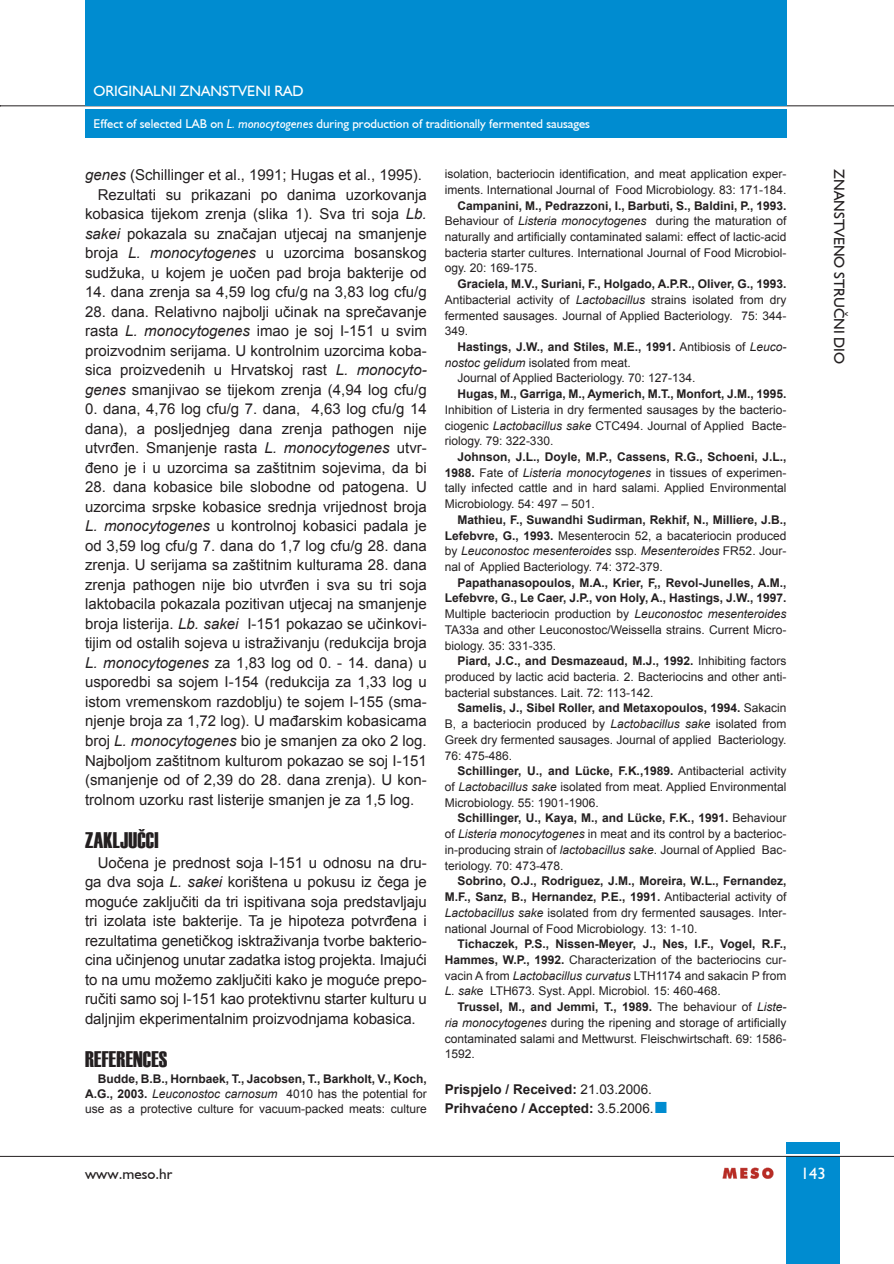
<style>
.page{position:relative;width:894px;height:1264px;background:#fff}
.page>*{position:absolute;margin:0;border:0;box-sizing:border-box;transform-origin:0 0}
.t1{font:22.5px "Haettenschweiler";letter-spacing:.01em;color:#231f20}
.t2{font:16.5px "Humanist 521 BT";color:#fff}
.t3{font:15px/19.5px "Arial";color:#231f20;text-align:justify}
.t4{font:15px "Humanist 521 BT";color:#231f20}
.t5{font:15px "Humanist 521 BT";color:#fff}
.t6{font:700 13.5px/19.8px "Arial";color:#231f20}
.t7{font:12.75px "Humanist 521 BT";color:#fff}
.t8{font:12px/15.8px "Arial";color:#231f20;text-align:justify}
.t9{font:700 12px/15.8px "Arial";color:#231f20;text-align:justify}
.s1{font-style:italic}
.s2{font-weight:700}
.s3{font-weight:400}
.s4{font-weight:400;font-style:italic}
.s5{font-weight:400;font-size:24px;color:#008cd0}
</style>
<div class="page">
<svg style="left:723px;top:1167px;width:51px;height:12px"></svg>
<hr style="left:0;top:105px;width:894px;height:1px;background:#231f20">
<div style="left:85px;top:0;width:702px;height:106px;background:#008cd0"></div>
<div style="left:787px;top:1156px;width:53px;height:108px;background:#008cd0"></div>
<hr style="left:0;top:1156px;width:894px;height:1px;background:#231f20">
<div style="left:787px;top:1142px;width:53px;height:11px;background:#008cd0"></div>
<div style="left:85px;top:109px;width:702px;height:28px;background:#008cd0"></div>
<p class="t5" style="left:94px;top:82px;width:211px">ORIGINALNI ZNANSTVENI RAD</p>
<p class="t7" style="left:94px;top:116px;width:498px">Effect of selected LAB on <span class="s1">L. monocytogenes</span> during production of traditionally fermented sausages</p>
<p class="t3" style="left:85px;top:165px;width:338px"><span class="s1">genes</span> (Schillinger et al., 1991; Hugas et al., 1995).</p>
<p class="t3" style="left:98px;top:185px;width:331px">Rezultati su prikazani po danima uzorkovanja</p>
<p class="t3" style="left:85px;top:204px;width:343px">kobasica tijekom zrenja (slika 1). Sva tri soja <span class="s1">Lb.</span></p>
<p class="t3" style="left:85px;top:224px;width:343px"><span class="s1">sakei</span> pokazala su značajan utjecaj na smanjenje</p>
<p class="t3" style="left:85px;top:243px;width:343px">broja <span class="s1">L. monocytogenes</span> u uzorcima bosanskog</p>
<p class="t3" style="left:85px;top:263px;width:343px">sudžuka, u kojem je uočen pad broja bakterije od</p>
<p class="t3" style="left:85px;top:282px;width:343px">14. dana zrenja sa 4,59 log cfu/g na 3,83 log cfu/g</p>
<p class="t3" style="left:85px;top:302px;width:343px">28. dana. Relativno najbolji učinak na sprečavanje rasta <span class="s1">L. monocytogenes</span> imao je soj I-151 u svim proizvodnim serijama. U kontrolnim uzorcima koba&shy;sica proizvedenih u Hrvatskoj rast <span class="s1">L. monocyto&shy;genes</span> smanjivao se tijekom zrenja (4,94 log cfu/g</p>
<p class="t3" style="left:85px;top:399px;width:343px">0. dana, 4,76 log cfu/g 7. dana, 4,63 log cfu/g 14 dana), a posljednjeg dana zrenja pathogen nije utvrđen. Smanjenje rasta <span class="s1">L. monocytogenes</span> utvr&shy;đeno je i u uzorcima sa zaštitnim sojevima, da bi</p>
<p class="t3" style="left:85px;top:477px;width:343px">28. dana kobasice bile slobodne od patogena. U uzorcima srpske kobasice srednja vrijednost broja <span class="s1">L. monocytogenes</span> u kontrolnoj kobasici padala je od 3,59 log cfu/g 7. dana do 1,7 log cfu/g 28. dana zrenja. U serijama sa zaštitnim kulturama 28. dana zrenja pathogen nije bio utvrđen i sva su tri soja laktobacila pokazala pozitivan utjecaj na smanjenje broja listerija. <span class="s1">Lb. sakei</span> I-151 pokazao se učinkovi&shy;tijim od ostalih sojeva u istraživanju (redukcija broja <span class="s1">L. monocytogenes</span> za 1,83 log od 0. - 14. dana) u usporedbi sa sojem I-154 (redukcija za 1,33 log u istom vremenskom razdoblju) te sojem I-155 (sma&shy;njenje broja za 1,72 log). U mađarskim kobasicama broj <span class="s1">L. monocytogenes</span> bio je smanjen za oko 2 log.<br>Najboljom zaštitnom kulturom pokazao se soj I-151 (smanjenje od of 2,39 do 28. dana zrenja). U kon&shy;trolnom uzorku rast listerije smanjen je za 1,5 log.</p>
<h1 class="t1" style="left:85px;top:825px;width:75px">ZAKLJUČCI</h1>
<p class="t3" style="left:85px;top:853px;width:343px;text-indent:13px">Uočena je prednost soja I-151 u odnosu na dru&shy;ga dva soja <span class="s1">L. sakei</span> korištena u pokusu iz čega je moguće zaključiti da tri ispitivana soja predstavljaju tri izolata iste bakterije. Ta je hipoteza potvrđena i rezultatima genetičkog isktraživanja tvorbe bakterio&shy;cina učinjenog unutar zadatka istog projekta. Imajući to na umu možemo zaključiti kako je moguće prepo&shy;ručiti samo soj I-151 kao protektivnu starter kulturu u daljnjim ekperimentalnim proizvodnjama kobasica.</p>
<h1 class="t1" style="left:85px;top:1044px;width:84px">REFERENCES</h1>
<p class="t8" style="left:85px;top:1071px;width:343px;text-indent:13px"><span class="s2">Budde, B.B., Hornbaek, T., Jacobsen, T., Barkholt, V., Koch, A.G., 2003.</span> <span class="s1">Leuconostoc carnosum</span> 4010 has the potential for use as a protective culture for vacuum-packed meats: culture</p>
<p class="t8" style="left:445px;top:166px;width:343px">isolation, bacteriocin identification, and meat application exper&shy;iments. International Journal of Food Microbiology. 83: 171-184.</p>
<p class="t8" style="left:445px;top:198px;width:343px;text-indent:13px"><span class="s2">Campanini, M., Pedrazzoni, I., Barbuti, S., Baldini, P., 1993.<br></span>Behaviour of <span class="s1">Listeria monocytogenes</span> during the maturation of naturally and artificially contaminated salami: effect of lactic-acid bacteria starter cultures. International Journal of Food Microbiol&shy;ogy. 20: 169-175.</p>
<p class="t8" style="left:445px;top:276px;width:343px;text-indent:13px"><span class="s2">Graciela, M.V., Suriani, F., Holgado, A.P.R., Oliver, G., 1993.<br></span>Antibacterial activity of <span class="s1">Lactobacillus</span> strains isolated from dry fermented sausages. Journal of Applied Bacteriology. 75: 344- 349.</p>
<p class="t9" style="left:458px;top:339px;width:331px">Hastings, J.W., and Stiles, M.E., 1991. <span class="s3">Antibiosis of</span> <span class="s4">Leuco-</span></p>
<p class="t8" style="left:445px;top:355px;width:188px"><span class="s1">nostoc gelidum</span> isolated from meat.</p>
<p class="t8" style="left:458px;top:370px;width:239px">Journal of Applied Bacteriology. 70: 127-134.</p>
<p class="t9" style="left:458px;top:386px;width:331px">Hugas, M., Garriga, M., Aymerich, M.T., Monfort, J.M., 1995.</p>
<p class="t8" style="left:445px;top:402px;width:343px">Inhibition of Listeria in dry fermented sausages by the bacterio&shy;ciogenic <span class="s1">Lactobacillus sake</span> CTC494. Journal of Applied Bacte&shy;riology. 79: 322-330.</p>
<p class="t8" style="left:445px;top:449px;width:343px;text-indent:13px"><span class="s2">Johnson, J.L., Doyle, M.P., Cassens, R.G., Schoeni, J.L., 1988.</span> Fate of <span class="s1">Listeria monocytogenes</span> in tissues of experimen&shy;tally infected cattle and in hard salami. Applied Environmental Microbiology. 54: 497 – 501.</p>
<p class="t8" style="left:445px;top:512px;width:343px;text-indent:13px"><span class="s2">Mathieu, F., Suwandhi Sudirman, Rekhif, N., Milliere, J.B., Lefebvre, G., 1993.</span> Mesenterocin 52, a bacateriocin produced by <span class="s1">Leuconostoc mesenteroides</span> ssp. <span class="s1">Mesenteroides</span> FR52. Jour&shy;nal of Applied Bacteriology. 74: 372-379.</p>
<p class="t9" style="left:445px;top:575px;width:343px;text-indent:13px">Papathanasopoulos, M.A., Krier, F,, Revol-Junelles, A.M., Lefebvre, G., Le Caer, J.P., von Holy, A., Hastings, J.W., 1997.<br><span class="s3">Multiple bacteriocin production by</span> <span class="s4">Leuconostoc mesenteroides </span><span class="s3">TA33a and other Leuconostoc/Weissella strains. Current Micro&shy;biology. 35: 331-335.</span></p>
<p class="t8" style="left:445px;top:653px;width:343px;text-indent:13px"><span class="s2">Piard, J.C., and Desmazeaud, M.J., 1992.</span> Inhibiting factors produced by lactic acid bacteria. 2. Bacteriocins and other anti&shy;bacterial substances. Lait. 72: 113-142.</p>
<p class="t8" style="left:445px;top:700px;width:343px;text-indent:13px"><span class="s2">Samelis, J., Sibel Roller, and Metaxopoulos, 1994.</span> Sakacin B, a bacteriocin produced by <span class="s1">Lactobacillus sake</span> isolated from Greek dry fermented sausages. Journal of applied Bacteriology.<br>76: 475-486.</p>
<p class="t8" style="left:445px;top:763px;width:343px;text-indent:13px"><span class="s2">Schillinger, U., and Lücke, F.K.,1989.</span> Antibacterial activity of <span class="s1">Lactobacillus sake</span> isolated from meat. Applied Environmental Microbiology. 55: 1901-1906.</p>
<p class="t8" style="left:445px;top:810px;width:343px;text-indent:13px"><span class="s2">Schillinger, U., Kaya, M., and Lücke, F.K., 1991.</span> Behaviour of <span class="s1">Listeria monocytogenes</span> in meat and its control by a bacterioc&shy;in-producing strain of <span class="s1">lactobacillus sake</span>. Journal of Applied Bac&shy;teriology. 70: 473-478.</p>
<p class="t8" style="left:445px;top:873px;width:343px;text-indent:13px"><span class="s2">Sobrino, O.J., Rodriguez, J.M., Moreira, W.L., Fernandez, M.F., Sanz, B., Hernandez, P.E., 1991.</span> Antibacterial activity of <span class="s1">Lactobacillus sake</span> isolated from dry fermented sausages. Inter&shy;national Journal of Food Microbiology. 13: 1-10.</p>
<p class="t8" style="left:445px;top:936px;width:343px;text-indent:13px"><span class="s2">Tichaczek, P.S., Nissen-Meyer, J., Nes, I.F., Vogel, R.F., Hammes, W.P., 1992.</span> Characterization of the bacteriocins cur&shy;vacin A from <span class="s1">Lactobacillus curvatus</span> LTH1174 and sakacin P from <span class="s1">L. sak</span>e LTH673. Syst. Appl. Microbiol. 15: 460-468.</p>
<p class="t8" style="left:445px;top:999px;width:343px;text-indent:13px"><span class="s2">Trussel, M., and Jemmi, T., 1989.</span> The behaviour of <span class="s1">Liste&shy;ria monocytogenes</span> during the ripening and storage of artificially contaminated salami and Mettwurst. Fleischwirtschaft. 69: 1586- 1592.</p>
<p class="t6" style="left:445px;top:1079px;width:225px">Prispjelo / Received: <span class="s3">21.03.2006.<br></span>Prihvaćeno / Accepted: <span class="s3">3.5.2006.</span><span class="s5">■</span></p>
<p class="t4" style="left:849px;top:169px;width:196px;rotate:90deg">ZNANSTVENO STRUČNI DIO</p>
<p class="t4" style="left:85px;top:1164px;width:89px">www.meso.hr</p>
<h2 class="t2" style="left:801px;top:1163px;width:26px">143</h2>
</div>
